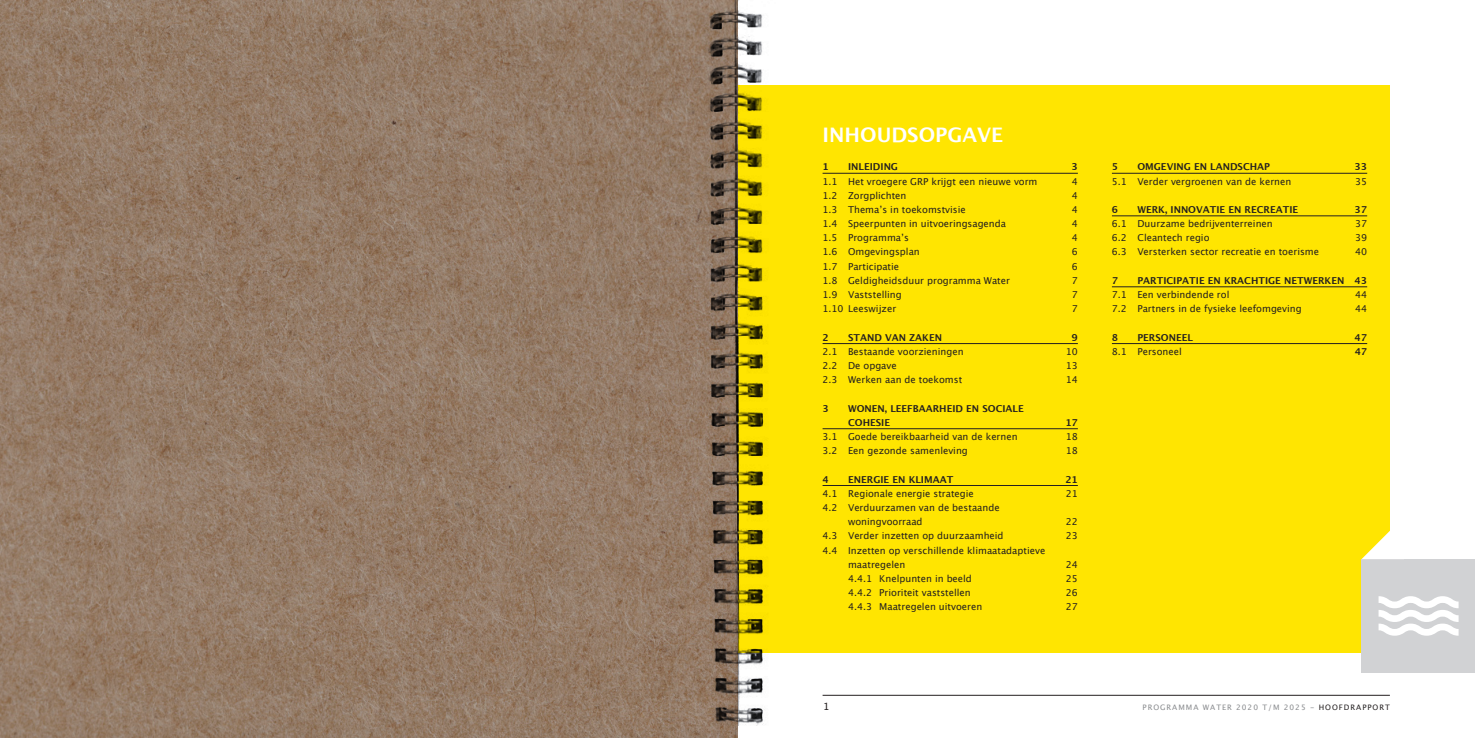
<style>
.page{position:relative;width:1475px;height:738px;background:#fff}
.page>*{position:absolute;margin:0;border:0;box-sizing:border-box;transform-origin:0 0}
.HFST_KOP{font:700 20px "Lucida Grande";color:#fff}
.t1{font:10px "Lucida Grande";color:#231f20}
.platte_tekst{font:9.5px/14.2px "Lucida Grande";color:#231f20}
.inhoud_-_hfst{font:700 9.5px/14.2px "Lucida Grande";color:#231f20}
.platte_tekst-2{font:700 9.5px "Lucida Grande";color:#231f20}
.t2{font:7.5px "Lucida Grande";letter-spacing:.13em;color:#8a8c8f}
.s1{color:#231f20}
</style>
<div class="page">
<div style="left:737px;top:85px;width:652px;height:567px;background:#ffe501"></div>
<svg style="left:0;top:0;width:697px;height:737px;fill:#947b67"></svg>
<hr style="left:822px;top:173px;width:255px;height:1px;background:#231f20">
<hr style="left:822px;top:343px;width:255px;height:1px;background:#231f20">
<hr style="left:822px;top:428px;width:255px;height:1px;background:#231f20">
<hr style="left:822px;top:485px;width:255px;height:1px;background:#231f20">
<hr style="left:1111px;top:173px;width:255px;height:1px;background:#231f20">
<hr style="left:1111px;top:215px;width:255px;height:1px;background:#231f20">
<hr style="left:1111px;top:286px;width:255px;height:1px;background:#231f20">
<hr style="left:1111px;top:343px;width:255px;height:1px;background:#231f20">
<div style="left:1361px;top:558px;width:113px;height:114px;background:#d1d2d4"></div>
<svg style="left:1362px;top:516px;width:28px;height:42px"></svg>
<svg style="left:1378px;top:596px;width:80px;height:39px"></svg>
<hr style="left:822px;top:694px;width:567px;height:1px;background:#231f20">
<img style="left:697px;top:0;width:81px;height:737px">
<p class="HFST_KOP" style="left:822px;top:118px;width:182px">INHOUDSOPGAVE</p>
<p class="inhoud_-_hfst" style="left:822px;top:160px;width:8px">1</p>
<p class="inhoud_-_hfst" style="left:848px;top:160px;width:51px">INLEIDING</p>
<p class="inhoud_-_hfst" style="left:1071px;top:160px;width:8px">3</p>
<p class="platte_tekst" style="left:822px;top:174px;width:216px">1.1 Het vroegere GRP krijgt een nieuwe vorm</p>
<p class="platte_tekst" style="left:1071px;top:174px;width:8px">4</p>
<p class="platte_tekst" style="left:822px;top:188px;width:85px">1.2 Zorgplichten</p>
<p class="platte_tekst" style="left:1071px;top:188px;width:8px">4</p>
<p class="platte_tekst" style="left:822px;top:202px;width:145px">1.3 Thema’s in toekomstvisie</p>
<p class="platte_tekst" style="left:1071px;top:202px;width:8px">4</p>
<p class="platte_tekst" style="left:822px;top:216px;width:185px">1.4 Speerpunten in uitvoeringsagenda</p>
<p class="platte_tekst" style="left:1071px;top:216px;width:8px">4</p>
<p class="platte_tekst" style="left:822px;top:231px;width:88px">1.5 Programma’s</p>
<p class="platte_tekst" style="left:1071px;top:231px;width:8px">4</p>
<p class="platte_tekst" style="left:822px;top:245px;width:99px">1.6 Omgevingsplan</p>
<p class="platte_tekst" style="left:1071px;top:245px;width:8px">6</p>
<p class="platte_tekst" style="left:822px;top:259px;width:78px">1.7 Participatie</p>
<p class="platte_tekst" style="left:1071px;top:259px;width:8px">6</p>
<p class="platte_tekst" style="left:822px;top:273px;width:189px">1.8 Geldigheidsduur programma Water</p>
<p class="platte_tekst" style="left:1071px;top:273px;width:8px">7</p>
<p class="platte_tekst" style="left:822px;top:287px;width:81px">1.9 Vaststelling</p>
<p class="platte_tekst" style="left:1071px;top:287px;width:8px">7</p>
<p class="platte_tekst" style="left:822px;top:301px;width:75px">1.10 Leeswijzer</p>
<p class="platte_tekst" style="left:1071px;top:301px;width:8px">7</p>
<p class="inhoud_-_hfst" style="left:822px;top:330px;width:8px">2</p>
<p class="inhoud_-_hfst" style="left:848px;top:330px;width:95px">STAND VAN ZAKEN</p>
<p class="inhoud_-_hfst" style="left:1071px;top:330px;width:8px">9</p>
<p class="platte_tekst" style="left:822px;top:344px;width:142px">2.1 Bestaande voorzieningen</p>
<p class="platte_tekst" style="left:1065px;top:344px;width:14px">10</p>
<p class="platte_tekst" style="left:822px;top:358px;width:76px">2.2 De opgave</p>
<p class="platte_tekst" style="left:1065px;top:358px;width:14px">13</p>
<p class="platte_tekst" style="left:822px;top:372px;width:141px">2.3 Werken aan de toekomst</p>
<p class="platte_tekst" style="left:1065px;top:372px;width:14px">14</p>
<p class="inhoud_-_hfst" style="left:822px;top:400px;width:8px">3</p>
<p class="inhoud_-_hfst" style="left:848px;top:400px;width:177px">WONEN, LEEFBAARHEID EN SOCIALE<br>COHESIE</p>
<p class="inhoud_-_hfst" style="left:1065px;top:415px;width:14px">17</p>
<p class="platte_tekst" style="left:822px;top:429px;width:196px">3.1 Goede bereikbaarheid van de kernen</p>
<p class="platte_tekst" style="left:1065px;top:429px;width:14px">18</p>
<p class="platte_tekst" style="left:822px;top:443px;width:147px">3.2 Een gezonde samenleving</p>
<p class="platte_tekst" style="left:1065px;top:443px;width:14px">18</p>
<p class="inhoud_-_hfst" style="left:822px;top:471px;width:8px">4</p>
<p class="inhoud_-_hfst" style="left:848px;top:471px;width:107px">ENERGIE EN KLIMAAT</p>
<p class="inhoud_-_hfst" style="left:1065px;top:471px;width:14px">21</p>
<p class="platte_tekst" style="left:822px;top:486px;width:153px">4.1 Regionale energie strategie</p>
<p class="platte_tekst" style="left:1065px;top:486px;width:14px">21</p>
<p class="platte_tekst" style="left:848px;top:500px;width:153px;text-indent:-26px">4.2 Verduurzamen van de bestaande woningvoorraad</p>
<p class="platte_tekst" style="left:1065px;top:514px;width:14px">22</p>
<p class="platte_tekst" style="left:822px;top:528px;width:182px">4.3 Verder inzetten op duurzaamheid</p>
<p class="platte_tekst" style="left:1065px;top:528px;width:14px">23</p>
<p class="platte_tekst" style="left:848px;top:542px;width:199px;text-indent:-26px">4.4 Inzetten op verschillende klimaatadaptieve maatregelen</p>
<p class="platte_tekst" style="left:1065px;top:557px;width:14px">24</p>
<p class="platte_tekst" style="left:848px;top:571px;width:125px">4.4.1 Knelpunten in beeld</p>
<p class="platte_tekst" style="left:1065px;top:571px;width:14px">25</p>
<p class="platte_tekst" style="left:848px;top:585px;width:124px">4.4.2 Prioriteit vaststellen</p>
<p class="platte_tekst" style="left:1065px;top:585px;width:14px">26</p>
<p class="platte_tekst" style="left:848px;top:599px;width:136px">4.4.3 Maatregelen uitvoeren</p>
<p class="platte_tekst" style="left:1065px;top:599px;width:14px">27</p>
<p class="inhoud_-_hfst" style="left:1111px;top:160px;width:8px">5</p>
<p class="inhoud_-_hfst" style="left:1137px;top:160px;width:134px">OMGEVING EN LANDSCHAP</p>
<p class="inhoud_-_hfst" style="left:1354px;top:160px;width:14px">33</p>
<p class="platte_tekst" style="left:1111px;top:174px;width:181px">5.1 Verder vergroenen van de kernen</p>
<p class="platte_tekst" style="left:1354px;top:174px;width:14px">35</p>
<p class="inhoud_-_hfst" style="left:1111px;top:202px;width:8px">6</p>
<p class="inhoud_-_hfst" style="left:1137px;top:202px;width:162px">WERK, INNOVATIE EN RECREATIE</p>
<p class="inhoud_-_hfst" style="left:1354px;top:202px;width:14px">37</p>
<p class="platte_tekst" style="left:1111px;top:216px;width:162px">6.1 Duurzame bedrijventerreinen</p>
<p class="platte_tekst" style="left:1354px;top:216px;width:14px">37</p>
<p class="platte_tekst" style="left:1111px;top:231px;width:99px">6.2 Cleantech regio</p>
<p class="platte_tekst" style="left:1354px;top:231px;width:14px">39</p>
<p class="platte_tekst" style="left:1111px;top:245px;width:209px">6.3 Versterken sector recreatie en toerisme</p>
<p class="platte_tekst" style="left:1354px;top:245px;width:14px">40</p>
<p class="inhoud_-_hfst" style="left:1111px;top:273px;width:8px">7</p>
<p class="inhoud_-_hfst" style="left:1137px;top:273px;width:231px">PARTICIPATIE EN KRACHTIGE NETWERKEN 43</p>
<p class="platte_tekst" style="left:1111px;top:287px;width:119px">7.1 Een verbindende rol</p>
<p class="platte_tekst" style="left:1354px;top:287px;width:14px">44</p>
<p class="platte_tekst" style="left:1111px;top:301px;width:191px">7.2 Partners in de fysieke leefomgeving</p>
<p class="platte_tekst" style="left:1354px;top:301px;width:14px">44</p>
<p class="inhoud_-_hfst" style="left:1111px;top:330px;width:8px">8</p>
<p class="inhoud_-_hfst" style="left:1137px;top:330px;width:57px">PERSONEEL</p>
<p class="inhoud_-_hfst" style="left:1354px;top:330px;width:14px">47</p>
<p class="platte_tekst" style="left:1111px;top:344px;width:71px">8.1 Personeel</p>
<p class="platte_tekst-2" style="left:1354px;top:343px;width:14px">47</p>
<p class="t1" style="left:823px;top:699px;width:8px">1</p>
<p class="t2" style="left:1142px;top:702px;width:249px">PROGRAMMA WATER 2020 T/M 2025 - <span class="s1">HOOFDRAPPORT</span></p>
</div>
